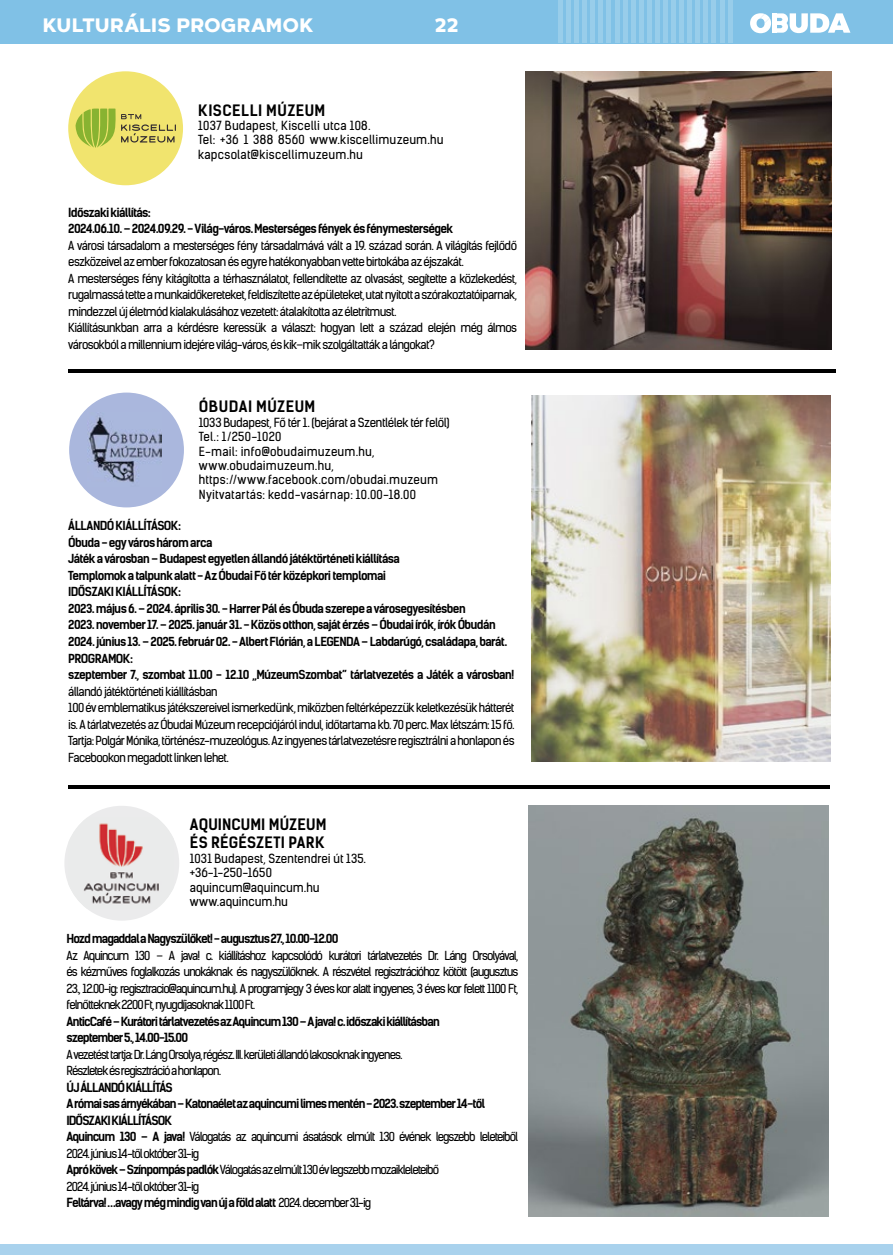
<style>
.page{position:relative;width:893px;height:1255px;background:#fff}
.page>*{position:absolute;margin:0;border:0;box-sizing:border-box;transform-origin:0 0}
.t1{font:800 19.5px "Arkibal Display";letter-spacing:-.01em;color:#fff}
.t2{font:700 15px/18px "Kelson Sans";letter-spacing:.02em;color:#000}
.t3{font:700 12px/16.5px "Kelson Sans";letter-spacing:-.08em;color:#000}
.t4{font:12px/14.4px "Kelson Sans";letter-spacing:.01em;color:#000}
.t5{font:700 12px/16.5px "Kelson Sans";letter-spacing:-.06em;color:#000}
.t6{font:12px/14.4px "Kelson Sans";letter-spacing:-.01em;color:#000}
.t7{font:11.85px/16.5px "Kelson Sans";letter-spacing:-.06em;color:#000}
.t8{font:700 11.85px/16.5px "Kelson Sans";letter-spacing:-.055em;color:#000}
.t9{font:11.85px/16.5px "Kelson Sans";letter-spacing:-.08em;color:#000}
.t10{font:11.85px/16.5px "Kelson Sans";letter-spacing:-.085em;color:#000}
.s1{font-weight:700;font-size:12px}
.s2{font-weight:400;font-size:11.85px}
</style>
<div class="page">
<div style="left:0;top:0;width:893px;height:43px;background:#80c1e6"></div>
<svg style="left:750px;top:13px;width:100px;height:20px"></svg>
<div style="left:772px;top:13px;width:5px;height:20px;background:#fff"></div>
<div style="left:558px;top:0;width:5px;height:43px;background:#98cdea"></div>
<div style="left:566px;top:0;width:5px;height:43px;background:#98cdea"></div>
<div style="left:574px;top:0;width:5px;height:43px;background:#98cdea"></div>
<hr style="left:583px;top:0;width:4px;height:43px;background:#98cdea">
<hr style="left:591px;top:0;width:4px;height:43px;background:#98cdea">
<hr style="left:599px;top:0;width:4px;height:43px;background:#98cdea">
<hr style="left:607px;top:0;width:4px;height:43px;background:#98cdea">
<hr style="left:615px;top:0;width:4px;height:43px;background:#98cdea">
<hr style="left:623px;top:0;width:4px;height:43px;background:#98cdea">
<hr style="left:631px;top:0;width:4px;height:43px;background:#98cdea">
<hr style="left:639px;top:0;width:4px;height:43px;background:#98cdea">
<hr style="left:647px;top:0;width:4px;height:43px;background:#98cdea">
<hr style="left:655px;top:0;width:4px;height:43px;background:#98cdea">
<div style="left:663px;top:0;width:5px;height:43px;background:#98cdea"></div>
<div style="left:671px;top:0;width:5px;height:43px;background:#98cdea"></div>
<div style="left:679px;top:0;width:5px;height:43px;background:#98cdea"></div>
<hr style="left:688px;top:0;width:4px;height:43px;background:#98cdea">
<hr style="left:696px;top:0;width:4px;height:43px;background:#98cdea">
<hr style="left:704px;top:0;width:4px;height:43px;background:#98cdea">
<hr style="left:712px;top:0;width:4px;height:43px;background:#98cdea">
<hr style="left:720px;top:0;width:4px;height:43px;background:#98cdea">
<hr style="left:728px;top:0;width:4px;height:43px;background:#98cdea">
<hr style="left:68px;top:785px;width:762px;height:3px;background:#000">
<div style="left:64px;top:805px;width:115px;height:115px;background:#ebebec;border-radius:50%"></div>
<img style="left:69px;top:817px;width:105px;height:91px">
<img style="left:529px;top:805px;width:299px;height:411px">
<hr style="left:68px;top:369px;width:768px;height:3px;background:#000">
<div style="left:68px;top:71px;width:115px;height:114px;background:#f1e46e;border-radius:50%"></div>
<svg style="left:76px;top:109px;width:100px;height:39px"></svg>
<img style="left:526px;top:71px;width:306px;height:278px">
<img style="left:532px;top:395px;width:298px;height:366px">
<div style="left:69px;top:392px;width:115px;height:115px;background:#aab7dd;border-radius:50%"></div>
<img style="left:89px;top:417px;width:73px;height:66px">
<div style="left:0;top:1244px;width:893px;height:10px;background:#a9d2ed"></div>
<h1 class="t1" style="left:43px;top:10px;width:272px">KULTURÁLIS PROGRAMOK</h1>
<h1 class="t1" style="left:435px;top:10px;width:25px">22</h1>
<p class="t2" style="left:198px;top:101px;width:129px">KISCELLI MÚZEUM</p>
<p class="t4" style="left:198px;top:118px;width:247px">1037 Budapest, Kiscelli utca 108.<br>Tel: +36 1 388 8560 www.kiscellimuzeum.hu kapcsolat@kiscellimuzeum.hu</p>
<p class="t5" style="left:68px;top:204px;width:386px">Időszaki kiállítás:<br>2024.06.10. – 2024.09.29. - Világ-város. Mesterséges fények és fénymesterségek</p>
<p class="t7" style="left:68px;top:237px;width:450px">A városi társadalom a mesterséges fény társadalmává vált a 19. század során. A világítás fejlődő eszközeivel az ember fokozatosan és egyre hatékonyabban vette birtokába az éjszakát.<br>A mesterséges fény kitágította a térhasználatot, fellendítette az olvasást, segítette a közlekedést, rugalmassá tette a munkaidőkereteket, feldíszítette az épületeket, utat nyitott a szórakoztatóiparnak, mindezzel új életmód kialakulásához vezetett: átalakította az életritmust.<br>Kiállításunkban arra a kérdésre keressük a választ: hogyan lett a század elején még álmos városokból a millennium idejére világ-város, és kik–mik szolgáltatták a lángokat?</p>
<p class="t2" style="left:199px;top:398px;width:118px">ÓBUDAI MÚZEUM</p>
<p class="t4" style="left:199px;top:415px;width:252px">1033 Budapest, Fő tér 1. (bejárat a Szentlélek tér felől)<br>Tel.: 1/250-1020<br>E-mail: info@obudaimuzeum.hu, www.obudaimuzeum.hu, https://www.facebook.com/obudai.muzeum Nyitvatartás: kedd-vasárnap: 10.00-18.00</p>
<p class="t8" style="left:68px;top:518px;width:448px">ÁLLANDÓ KIÁLLÍTÁSOK:<br>Óbuda - egy város három arca<br>Játék a városban – Budapest egyetlen állandó játéktörténeti kiállítása<br>Templomok a talpunk alatt - Az Óbudai Fő tér középkori templomai<br>IDŐSZAKI KIÁLLÍTÁSOK:<br>2023. május 6. – 2024. április 30. - Harrer Pál és Óbuda szerepe a városegyesítésben<br>2023. november 17. – 2025. január 31. - Közös otthon, saját érzés – Óbudai írók, írók Óbudán 2024. június 13. – 2025. február 02. - Albert Flórián, a LEGENDA – Labdarúgó, családapa, barát.<br>PROGRAMOK:<br>szeptember 7., szombat 11.00 - 12.10 „MúzeumSzombat” tárlatvezetés a Játék a városban!</p>
<p class="t7" style="left:68px;top:683px;width:448px">állandó játéktörténeti kiállításban<br>100 év emblematikus játékszereivel ismerkedünk, miközben feltérképezzük keletkezésük hátterét is. A tárlatvezetés az Óbudai Múzeum recepciójáról indul, időtartama kb. 70 perc. Max létszám: 15 fő.<br>Tartja: Polgár Mónika, történész-muzeológus. Az ingyenes tárlatvezetésre regisztrálni a honlapon és Facebookon megadott linken lehet.</p>
<p class="t2" style="left:190px;top:815px;width:138px">AQUINCUMI MÚZEUM<br>ÉS RÉGÉSZETI PARK</p>
<p class="t6" style="left:190px;top:851px;width:178px">1031 Budapest, Szentendrei út 135. +36-1-250-1650 aquincum@aquincum.hu www.aquincum.hu</p>
<p class="t3" style="left:67px;top:930px;width:273px">Hozd magaddal a Nagyszülőket!- augusztus 27.,10.00-12.00</p>
<p class="t7" style="left:67px;top:947px;width:453px;text-align:justify">Az Aquincum 130 – A java! c. kiállításhoz kapcsolódó kurátori tárlatvezetés Dr. Láng Orsolyával, és kézműves foglalkozás unokáknak és nagyszülőknek. A részvétel regisztrációhoz kötött (augusztus 23., 12.00-ig: regisztracio@aquincum.hu). A programjegy 3 éves kor alatt ingyenes, 3 éves kor felett 1100 Ft, felnőtteknek 2200 Ft,nyugdíjasoknak 1100 Ft.</p>
<p class="t3" style="left:67px;top:1012px;width:375px">AnticCafé – Kurátoritárlatvezetés az Aquincum 130 – A java!c.időszakikiállításban szeptember 5.,14.00-15.00</p>
<p class="t10" style="left:67px;top:1046px;width:337px">A vezetést tartja:Dr.Láng Orsolya,régész.III.kerületiállandó lakosoknak ingyenes.<br>Részletek és regisztráció a honlapon.</p>
<p class="t3" style="left:67px;top:1078px;width:420px">ÚJ ÁLLANDÓ KIÁLLÍTÁS<br>A rómaisas árnyékában – Katonaélet az aquincumilimes mentén - 2023.szeptember 14-től<br>IDŐSZAKIKIÁLLÍTÁSOK</p>
<p class="t9" style="left:67px;top:1128px;width:453px"><span class="s1">Aquincum 130 – A java!</span> Válogatás az aquincumi ásatások elmúlt 130 évének legszebb leleteiből 2024.június 14-tőloktóber 31-ig<br><span class="s1">Apró kövek – Színpompás padlók</span> Válogatás az elmúlt 130 év legszebb mozaikleleteibő<br>2024.június 14-tőloktóber 31-ig</p>
<p class="t3" style="left:67px;top:1194px;width:306px">Feltárva!…avagy még mindig van új a föld alatt <span class="s2">2024.december 31-ig</span></p>
</div>
